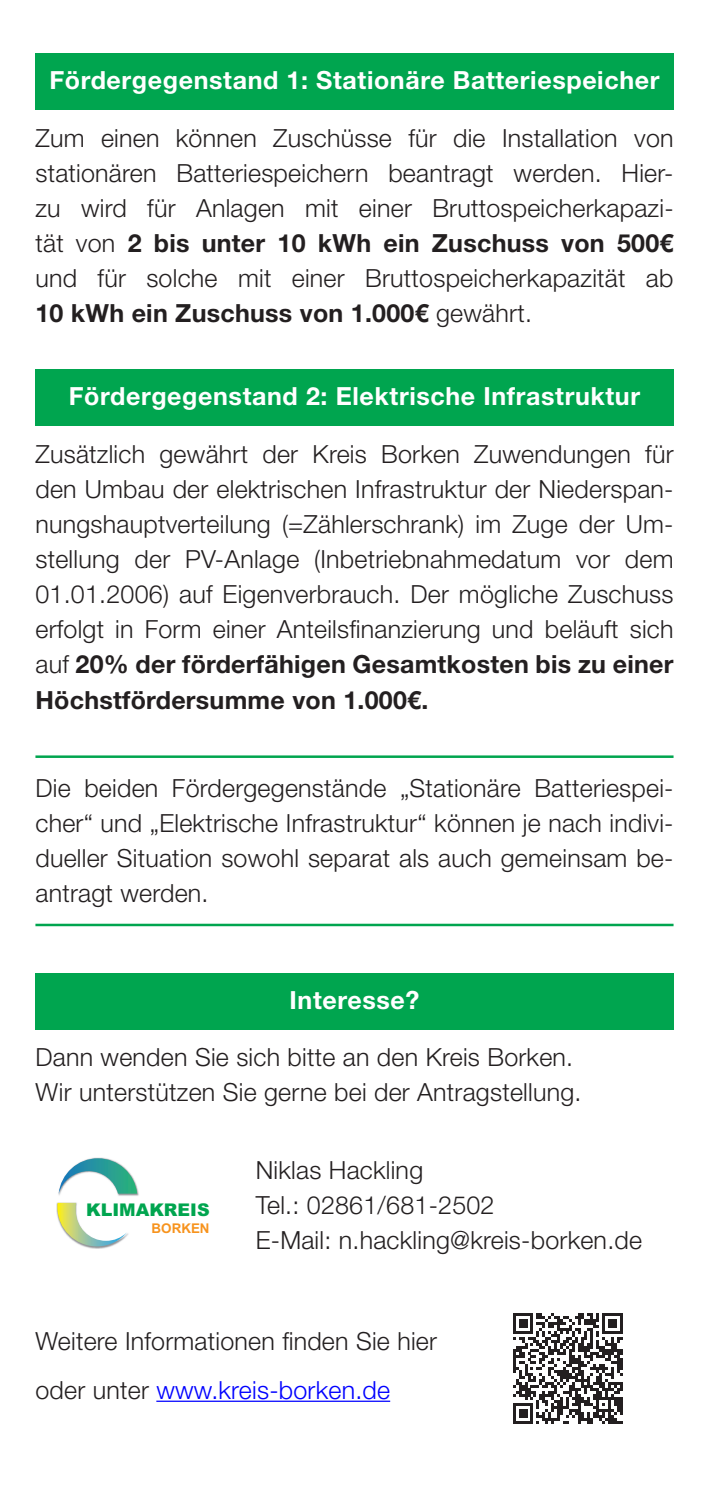
<style>
.page{position:relative;width:709px;height:1489px;background:#fff}
.page>*{position:absolute;margin:0;border:0;box-sizing:border-box;transform-origin:0 0}
.t1{font:300 25px/35px "Helvetica Neue LT Std";letter-spacing:.01em;color:#231f20;text-align:justify}
.t2{font:700 25px "Helvetica Neue LT Std";letter-spacing:.025em;color:#fff}
.t3{font:900 17.5px "Arial";color:#00a54f}
.t4{font:700 13.5px "Arial";color:#f7931d}
.s1{font-weight:700}
.s2{color:#00f}
</style>
<div class="page">
<div style="left:35px;top:53px;width:638px;height:57px;background:#00a54f"></div>
<div style="left:35px;top:369px;width:638px;height:57px;background:#00a54f"></div>
<hr style="left:35px;top:755px;width:638px;height:3px;background:#00a54f">
<hr style="left:35px;top:923px;width:638px;height:3px;background:#00a54f">
<div style="left:35px;top:973px;width:638px;height:56px;background:#00a54f"></div>
<hr style="left:156px;top:1400px;width:234px;height:1px;background:#00f">
<svg style="left:513px;top:1313px;width:110px;height:110px"></svg>
<img style="left:58px;top:1157px;width:81px;height:39px">
<svg style="left:59px;top:1158px;width:78px;height:35px"></svg>
<img style="left:56px;top:1203px;width:73px;height:45px">
<svg style="left:57px;top:1202px;width:70px;height:44px"></svg>
<p class="t2" style="left:49px;top:64px;width:611px">Fördergegenstand 1: Stationäre Batteriespeicher</p>
<p class="t1" style="left:35px;top:120px;width:639px">Zum einen können Zuschüsse für die Installation von stationären Batteriespeichern beantragt werden. Hier&shy;zu wird für Anlagen mit einer Bruttospeicherkapazi&shy;tät von <span class="s1">2 bis unter 10 kWh ein Zuschuss von 500€ </span>und für solche mit einer Bruttospeicherkapazität ab <span class="s1">10 kWh ein Zuschuss von 1.000€</span> gewährt.</p>
<p class="t2" style="left:69px;top:380px;width:573px">Fördergegenstand 2: Elektrische Infrastruktur</p>
<p class="t1" style="left:35px;top:436px;width:639px">Zusätzlich gewährt der Kreis Borken Zuwendungen für den Umbau der elektrischen Infrastruktur der Niederspan&shy;nungshauptverteilung (=Zählerschrank) im Zuge der Um&shy;stellung der PV-Anlage (Inbetriebnahmedatum vor dem 01.01.2006) auf Eigenverbrauch. Der mögliche Zuschuss erfolgt in Form einer Anteilsfinanzierung und beläuft sich auf <span class="s1">20% der förderfähigen Gesamtkosten bis zu einer Höchstfördersumme von 1.000€.</span></p>
<p class="t1" style="left:35px;top:770px;width:639px">Die beiden Fördergegenstände „Stationäre Batteriespei&shy;cher“ und „Elektrische Infrastruktur“ können je nach indivi&shy;dueller Situation sowohl separat als auch gemeinsam be&shy;antragt werden.</p>
<p class="t2" style="left:289px;top:984px;width:131px">Interesse?</p>
<p class="t1" style="left:35px;top:1039px;width:547px">Dann wenden Sie sich bitte an den Kreis Borken.<br>Wir unterstützen Sie gerne bei der Antragstellung.</p>
<p class="t3" style="left:86px;top:1196px;width:125px">KLIMAKREIS</p>
<p class="t4" style="left:152px;top:1219px;width:59px">BORKEN</p>
<p class="t1" style="left:256px;top:1151px;width:388px;text-align:left">Niklas Hackling<br>Tel.: 02861/681-2502<br>E-Mail: n.hackling@kreis-borken.de</p>
<p class="t1" style="left:35px;top:1315px;width:403px;line-height:49.2px">Weitere Informationen finden Sie hier oder unter <span class="s2">www.kreis-borken.de</span></p>
</div>
